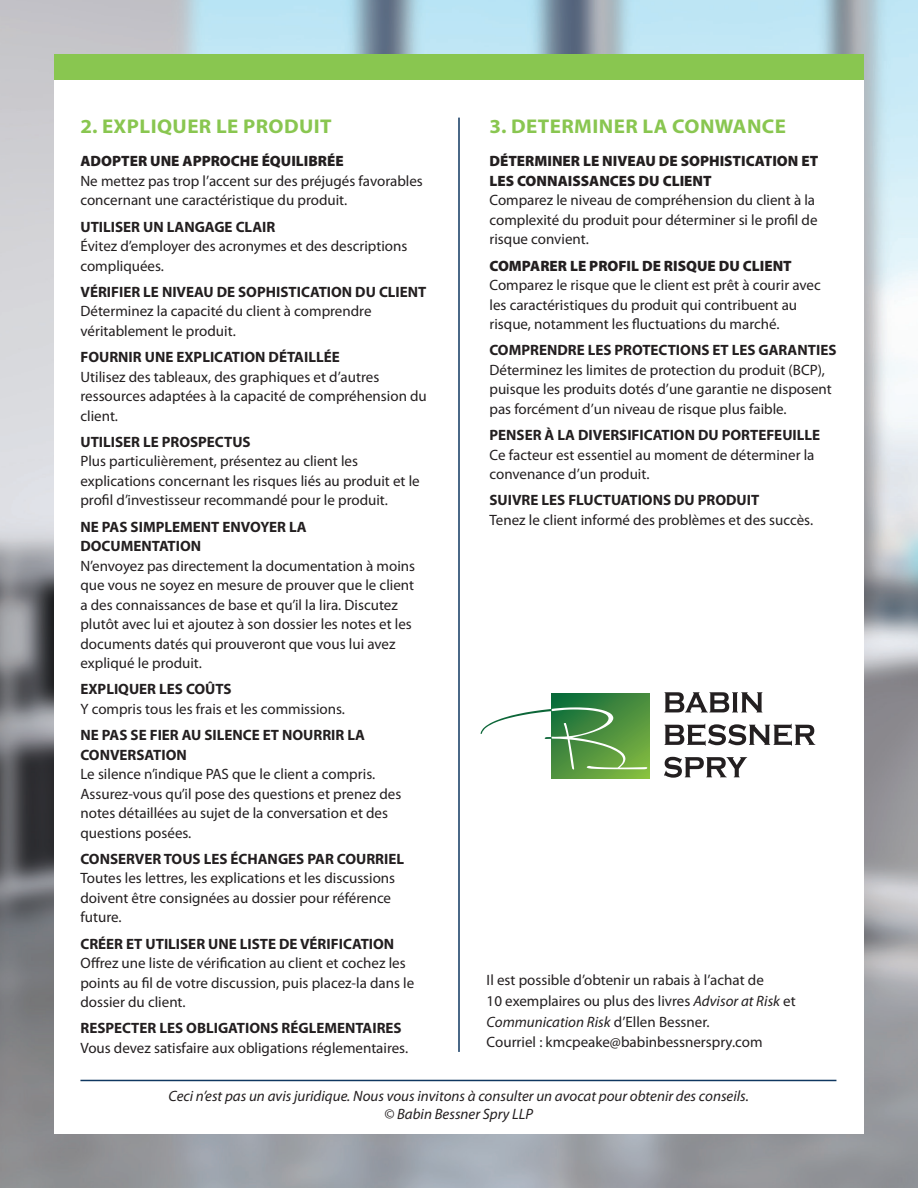
<style>
.page{position:relative;width:918px;height:1188px;background:#fff}
.page>*{position:absolute;margin:0;border:0;box-sizing:border-box;transform-origin:0 0}
.t1{font:700 19.95px "Myriad Pro";letter-spacing:.02em;color:#89c650;scale:1.05 1}
.text_10{font:15px/19.5px "Myriad Pro";color:#231f20}
.text_10-2{font:700 15px/19.5px "Myriad Pro";color:#231f20}
.text_10-3{font:900 15px/19.5px "Myriad Pro";color:#231f20}
.t2{font:italic 15px "Myriad Pro";color:#231f20}
.s1{font-style:italic}
</style>
<div class="page">
<img style="left:0;top:0;width:918px;height:1188px">
<div style="left:54px;top:54px;width:810px;height:1080px;background:#fff"></div>
<div style="left:54px;top:54px;width:810px;height:26px;background:#89c650"></div>
<svg style="left:552px;top:693px;width:98px;height:86px;background:#458f3d"></svg>
<svg style="left:481px;top:707px;width:167px;height:63px"></svg>
<svg style="left:665px;top:692px;width:97px;height:20px"></svg>
<svg style="left:665px;top:724px;width:150px;height:22px"></svg>
<svg style="left:664px;top:757px;width:83px;height:21px"></svg>
<hr style="left:458px;top:118px;width:2px;height:934px;background:#0f3760">
<hr style="left:80px;top:1080px;width:756px;height:1px;background:#0f3760">
<p class="t1" style="left:80px;top:114px;width:241px">2. EXPLIQUER LE PRODUIT</p>
<p class="text_10-3" style="left:80px;top:151px;width:265px">ADOPTER UNE APPROCHE ÉQUILIBRÉE</p>
<p class="text_10" style="left:80px;top:171px;width:344px">Ne mettez pas trop l’accent sur des préjugés favorables concernant une caractéristique du produit.</p>
<p class="text_10-2" style="left:80px;top:216px;width:196px">UTILISER UN LANGAGE CLAIR</p>
<p class="text_10" style="left:80px;top:237px;width:328px">Évitez d’employer des acronymes et des descriptions compliquées.</p>
<p class="text_10-2" style="left:80px;top:282px;width:347px">VÉRIFIER LE NIVEAU DE SOPHISTICATION DU CLIENT</p>
<p class="text_10" style="left:80px;top:302px;width:293px">Déterminez la capacité du client à comprendre véritablement le produit.</p>
<p class="text_10-2" style="left:80px;top:347px;width:261px">FOURNIR UNE EXPLICATION DÉTAILLÉE</p>
<p class="text_10" style="left:80px;top:367px;width:348px">Utilisez des tableaux, des graphiques et d’autres ressources adaptées à la capacité de compréhension du client.</p>
<p class="text_10-2" style="left:80px;top:432px;width:172px">UTILISER LE PROSPECTUS</p>
<p class="text_10" style="left:80px;top:452px;width:341px">Plus particulièrement, présentez au client les explications concernant les risques liés au produit et le profil d’investisseur recommandé pour le produit.</p>
<p class="text_10-2" style="left:80px;top:516px;width:228px">NE PAS SIMPLEMENT ENVOYER LA<br>DOCUMENTATION</p>
<p class="text_10" style="left:80px;top:556px;width:336px">N’envoyez pas directement la documentation à moins que vous ne soyez en mesure de prouver que le client a des connaissances de base et qu’il la lira. Discutez plutôt avec lui et ajoutez à son dossier les notes et les documents datés qui prouveront que vous lui avez expliqué le produit.</p>
<p class="text_10-2" style="left:80px;top:679px;width:153px">EXPLIQUER LES COÛTS</p>
<p class="text_10" style="left:80px;top:699px;width:266px">Y compris tous les frais et les commissions.</p>
<p class="text_10-2" style="left:80px;top:725px;width:286px">NE PAS SE FIER AU SILENCE ET NOURRIR LA<br>CONVERSATION</p>
<p class="text_10" style="left:80px;top:765px;width:322px">Le silence n’indique PAS que le client a compris.<br>Assurez-vous qu’il pose des questions et prenez des notes détaillées au sujet de la conversation et des questions posées.</p>
<p class="text_10-2" style="left:80px;top:849px;width:325px">CONSERVER TOUS LES ÉCHANGES PAR COURRIEL</p>
<p class="text_10" style="left:80px;top:869px;width:316px">Toutes les lettres, les explications et les discussions doivent être consignées au dossier pour référence future.</p>
<p class="text_10-2" style="left:80px;top:933px;width:315px">CRÉER ET UTILISER UNE LISTE DE VÉRIFICATION</p>
<p class="text_10" style="left:80px;top:954px;width:335px">Offrez une liste de vérification au client et cochez les points au fil de votre discussion, puis placez-la dans le dossier du client.</p>
<p class="text_10-2" style="left:80px;top:1018px;width:323px">RESPECTER LES OBLIGATIONS RÉGLEMENTAIRES</p>
<p class="text_10" style="left:80px;top:1038px;width:329px">Vous devez satisfaire aux obligations réglementaires.</p>
<p class="t1" style="left:490px;top:114px;width:284px">3. DETERMINER LA CONWANCE</p>
<p class="text_10-3" style="left:490px;top:151px;width:330px">DÉTERMINER LE NIVEAU DE SOPHISTICATION ET<br>LES CONNAISSANCES DU CLIENT</p>
<p class="text_10" style="left:490px;top:191px;width:330px">Comparez le niveau de compréhension du client à la complexité du produit pour déterminer si le profil de risque convient.</p>
<p class="text_10-3" style="left:490px;top:255px;width:304px">COMPARER LE PROFIL DE RISQUE DU CLIENT</p>
<p class="text_10" style="left:490px;top:276px;width:333px">Comparez le risque que le client est prêt à courir avec les caractéristiques du produit qui contribuent au risque, notamment les fluctuations du marché.</p>
<p class="text_10-2" style="left:490px;top:340px;width:348px">COMPRENDRE LES PROTECTIONS ET LES GARANTIES</p>
<p class="text_10" style="left:490px;top:360px;width:344px">Déterminez les limites de protection du produit (BCP), puisque les produits dotés d’une garantie ne disposent pas forcément d’un niveau de risque plus faible.</p>
<p class="text_10-2" style="left:490px;top:425px;width:332px">PENSER À LA DIVERSIFICATION DU PORTEFEUILLE</p>
<p class="text_10" style="left:490px;top:445px;width:327px">Ce facteur est essentiel au moment de déterminer la convenance d’un produit.</p>
<p class="text_10-2" style="left:490px;top:490px;width:271px">SUIVRE LES FLUCTUATIONS DU PRODUIT</p>
<p class="text_10" style="left:490px;top:510px;width:325px">Tenez le client informé des problèmes et des succès.</p>
<p class="text_10" style="left:487px;top:970px;width:311px;line-height:21px">Il est possible d’obtenir un rabais à l’achat de<br>10 exemplaires ou plus des livres <span class="s1">Advisor at Risk</span> et<br><span class="s1">Communication Risk</span> d’Ellen Bessner.</p>
<p class="text_10" style="left:487px;top:1032px;width:277px">Courriel : kmcpeake@babinbessnerspry.com</p>
<p class="t2" style="left:168px;top:1086px;width:582px">Ceci n’est pas un avis juridique. Nous vous invitons à consulter un avocat pour obtenir des conseils.</p>
<p class="t2" style="left:384px;top:1104px;width:150px">© Babin Bessner Spry LLP</p>
</div>
